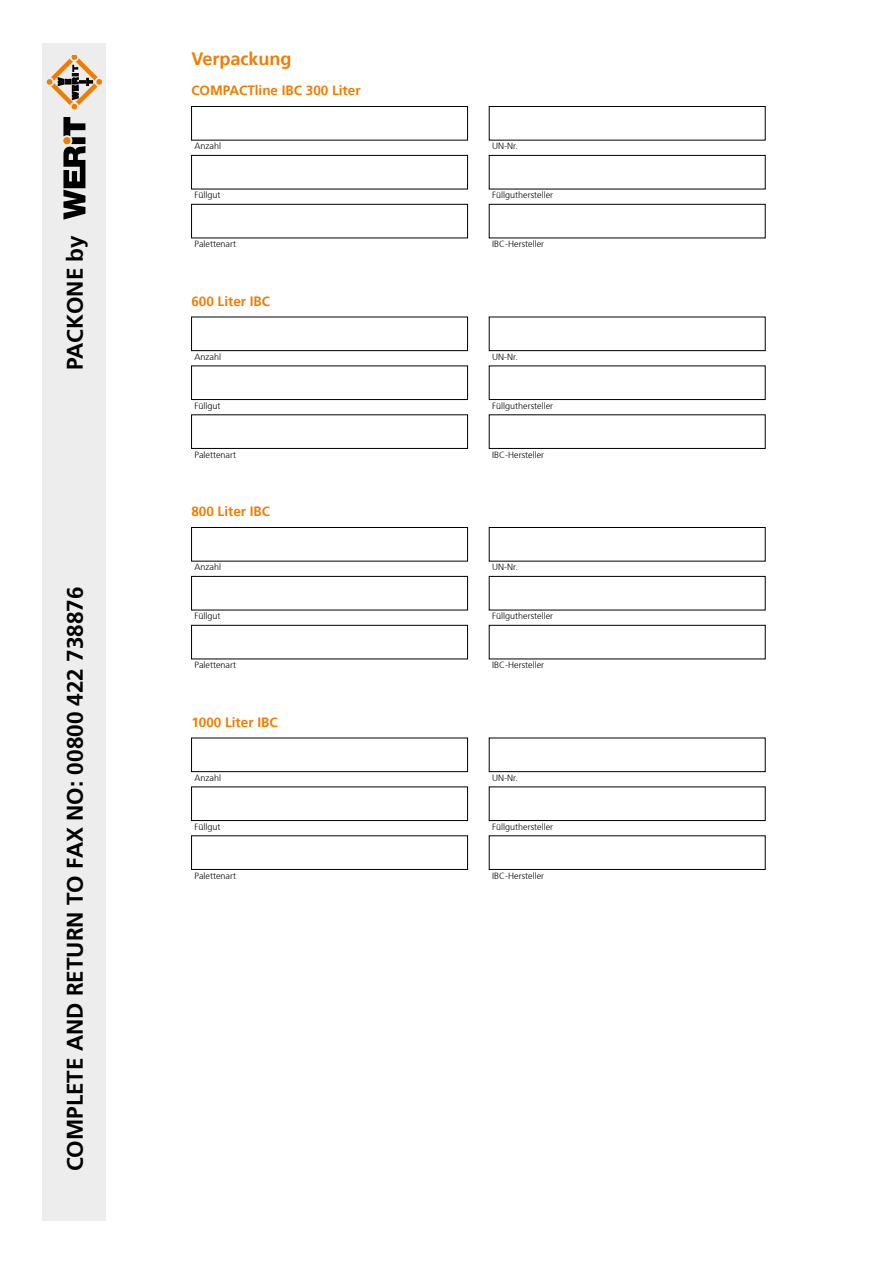
<style>
.page{position:relative;width:893px;height:1263px;background:#fff}
.page>*{position:absolute;margin:0;border:0;box-sizing:border-box;transform-origin:0 0}
.t1{font:700 22.5px "Frutiger 65";color:#000}
.t2{font:700 18px "Frutiger 65";color:#ef7d00}
.t3{font:700 13.5px "Frutiger 65";color:#ef7d00}
.t4{font:300 9px "Frutiger 45";color:#000}
</style>
<div class="page">
<div style="left:191px;top:317px;width:277px;height:34px;border:1px solid #000"></div>
<div style="left:191px;top:106px;width:277px;height:34px;border:1px solid #000"></div>
<div style="left:191px;top:527px;width:277px;height:34px;border:1px solid #000"></div>
<div style="left:191px;top:738px;width:277px;height:34px;border:1px solid #000"></div>
<div style="left:191px;top:366px;width:277px;height:34px;border:1px solid #000"></div>
<div style="left:191px;top:155px;width:277px;height:34px;border:1px solid #000"></div>
<div style="left:191px;top:576px;width:277px;height:34px;border:1px solid #000"></div>
<div style="left:191px;top:787px;width:277px;height:34px;border:1px solid #000"></div>
<div style="left:191px;top:415px;width:277px;height:34px;border:1px solid #000"></div>
<div style="left:191px;top:204px;width:277px;height:34px;border:1px solid #000"></div>
<div style="left:191px;top:625px;width:277px;height:34px;border:1px solid #000"></div>
<div style="left:191px;top:836px;width:277px;height:34px;border:1px solid #000"></div>
<div style="left:489px;top:317px;width:276px;height:34px;border:1px solid #000"></div>
<div style="left:489px;top:106px;width:276px;height:34px;border:1px solid #000"></div>
<div style="left:489px;top:527px;width:276px;height:34px;border:1px solid #000"></div>
<div style="left:489px;top:738px;width:276px;height:34px;border:1px solid #000"></div>
<div style="left:489px;top:366px;width:276px;height:34px;border:1px solid #000"></div>
<div style="left:489px;top:155px;width:276px;height:34px;border:1px solid #000"></div>
<div style="left:489px;top:576px;width:276px;height:34px;border:1px solid #000"></div>
<div style="left:489px;top:787px;width:276px;height:34px;border:1px solid #000"></div>
<div style="left:489px;top:415px;width:276px;height:34px;border:1px solid #000"></div>
<div style="left:489px;top:204px;width:276px;height:34px;border:1px solid #000"></div>
<div style="left:489px;top:625px;width:276px;height:34px;border:1px solid #000"></div>
<div style="left:489px;top:836px;width:276px;height:34px;border:1px solid #000"></div>
<div style="left:43px;top:43px;width:63px;height:1177px;background:#ededed"></div>
<svg style="left:63px;top:117px;width:22px;height:103px"></svg>
<div style="left:63px;top:137px;width:8px;height:7px;background:#ef7d00;border-radius:50%"></div>
<svg style="left:47px;top:56px;width:55px;height:54px"></svg>
<h1 class="t1" style="left:62px;top:370px;width:136px;rotate:-90deg">PACKONE by</h1>
<h1 class="t1" style="left:62px;top:1171px;width:586px;rotate:-90deg">COMPLETE AND RETURN TO FAX NO: 00800 422 738876</h1>
<h2 class="t2" style="left:191px;top:48px;width:102px">Verpackung</h2>
<h3 class="t3" style="left:191px;top:83px;width:171px">COMPACTline IBC 300 Liter</h3>
<p class="t4" style="left:195px;top:141px;width:28px">Anzahl</p>
<p class="t4" style="left:195px;top:190px;width:28px">Füllgut</p>
<p class="t4" style="left:195px;top:239px;width:43px">Palettenart</p>
<h3 class="t3" style="left:191px;top:293px;width:80px">600 Liter IBC</h3>
<p class="t4" style="left:195px;top:351px;width:28px">Anzahl</p>
<p class="t4" style="left:195px;top:400px;width:28px">Füllgut</p>
<p class="t4" style="left:195px;top:449px;width:43px">Palettenart</p>
<h3 class="t3" style="left:191px;top:503px;width:80px">800 Liter IBC</h3>
<p class="t4" style="left:195px;top:562px;width:28px">Anzahl</p>
<p class="t4" style="left:195px;top:611px;width:28px">Füllgut</p>
<p class="t4" style="left:195px;top:660px;width:43px">Palettenart</p>
<h3 class="t3" style="left:191px;top:714px;width:88px">1000 Liter IBC</h3>
<p class="t4" style="left:195px;top:772px;width:28px">Anzahl</p>
<p class="t4" style="left:195px;top:821px;width:28px">Füllgut</p>
<p class="t4" style="left:195px;top:870px;width:43px">Palettenart</p>
<p class="t4" style="left:492px;top:141px;width:27px">UN-Nr.</p>
<p class="t4" style="left:492px;top:190px;width:62px">Füllguthersteller</p>
<p class="t4" style="left:492px;top:239px;width:53px">IBC-Hersteller</p>
<p class="t4" style="left:492px;top:351px;width:27px">UN-Nr.</p>
<p class="t4" style="left:492px;top:400px;width:62px">Füllguthersteller</p>
<p class="t4" style="left:492px;top:449px;width:53px">IBC-Hersteller</p>
<p class="t4" style="left:492px;top:562px;width:27px">UN-Nr.</p>
<p class="t4" style="left:492px;top:611px;width:62px">Füllguthersteller</p>
<p class="t4" style="left:492px;top:660px;width:53px">IBC-Hersteller</p>
<p class="t4" style="left:492px;top:772px;width:27px">UN-Nr.</p>
<p class="t4" style="left:492px;top:821px;width:62px">Füllguthersteller</p>
<p class="t4" style="left:492px;top:870px;width:53px">IBC-Hersteller</p>
</div>
